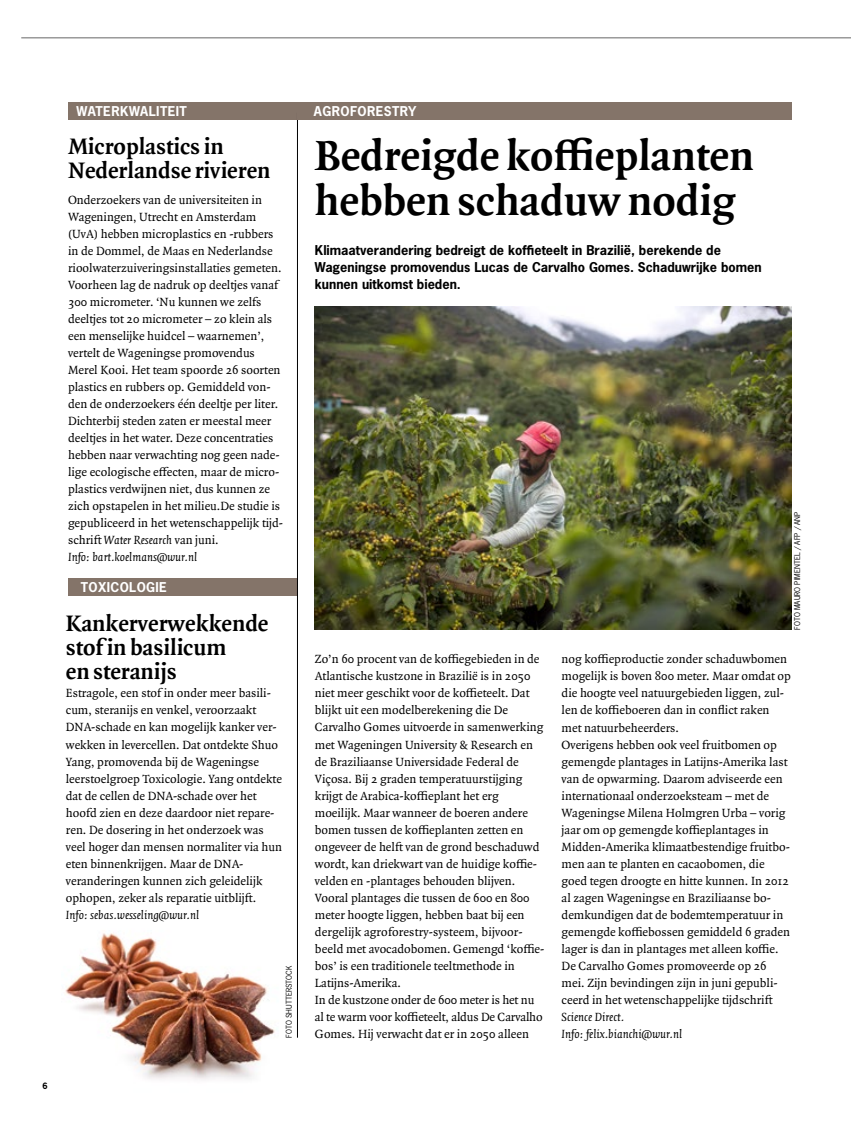
<style>
.page{position:relative;width:851px;height:1127px;background:#fff}
.page>*{position:absolute;margin:0;border:0;box-sizing:border-box;transform-origin:0 0}
.t1{font:700 45px/45px "Quadraat OT";color:#000}
.t2{font:700 24px/24px "Quadraat OT";color:#000}
.t3{font:12.75px/17px "Quadraat OT";color:#000}
.t4{font:700 12.75px/17px "News Gothic Std";color:#000}
.t5{font:italic 12.75px/17px "Quadraat OT";color:#000}
.t6{font:700 12.75px "News Gothic Std";letter-spacing:.03em;color:#fff}
.t7{font:700 8.25px "News Gothic Std";color:#000}
.t8{font:7.5px "News Gothic Std";color:#000}
.s1{font-style:italic}
</style>
<div class="page">
<div style="left:68px;top:102px;width:231px;height:17px;background:#847469"></div>
<div style="left:68px;top:578px;width:230px;height:17px;background:#847469"></div>
<hr style="left:297px;top:113px;width:1px;height:924px;background:#000">
<svg style="left:21px;top:37px;width:829px;height:2px;background:#b2b2b2"></svg>
<img style="left:65px;top:933px;width:210px;height:147px">
<div style="left:297px;top:102px;width:494px;height:17px;background:#847469"></div>
<img style="left:315px;top:306px;width:476px;height:323px">
<p class="t7" style="left:43px;top:1080px;width:7px">6</p>
<p class="t6" style="left:77px;top:102px;width:112px">WATERKWALITEIT</p>
<h2 class="t2" style="left:68px;top:135px;width:204px">Microplastics in<br>Nederlandse rivieren</h2>
<p class="t3" style="left:68px;top:192px;width:216px">Onderzoekers van de universiteiten in Wageningen, Utrecht en Amsterdam (UvA) hebben microplastics en -rubbers in de Dommel, de Maas en Nederlandse rioolwaterzuiveringsinstallaties gemeten.<br>Voorheen lag de nadruk op deeltjes vanaf 300 micrometer. ‘Nu kunnen we zelfs deeltjes tot 20 micrometer – zo klein als een menselijke huidcel – waarnemen’, vertelt de Wageningse promovendus Merel Kooi. Het team spoorde 26 soorten plastics en rubbers op. Gemiddeld von&shy;den de onderzoekers één deeltje per liter.<br>Dichterbij steden zaten er meestal meer deeltjes in het water. Deze concentraties hebben naar verwachting nog geen nade&shy;lige ecologische effecten, maar de micro&shy;plastics verdwijnen niet, dus kunnen ze zich opstapelen in het milieu.De studie is gepubliceerd in het wetenschappelijk tijd&shy;schrift <span class="s1">Water Research</span> van juni.<br><span class="s1">Info: bart.koelmans@wur.nl</span></p>
<p class="t6" style="left:81px;top:578px;width:88px">TOXICOLOGIE</p>
<h2 class="t2" style="left:66px;top:611px;width:204px">Kankerverwekkende stof in basilicum<br>en steranijs</h2>
<p class="t3" style="left:66px;top:685px;width:217px">Estragole, een stof in onder meer basili&shy;cum, steranijs en venkel, veroorzaakt DNA-schade en kan mogelijk kanker ver&shy;wekken in levercellen. Dat ontdekte Shuo Yang, promovenda bij de Wageningse leerstoelgroep Toxicologie. Yang ontdekte dat de cellen de DNA-schade over het hoofd zien en deze daardoor niet repare&shy;ren. De dosering in het onderzoek was veel hoger dan mensen normaliter via hun eten binnenkrijgen. Maar de DNA&shy;veranderingen kunnen zich geleidelijk ophopen, zeker als reparatie uitblijft.</p>
<p class="t5" style="left:66px;top:906px;width:135px">Info: sebas.wesseling@wur.nl</p>
<p class="t8" style="left:284px;top:1037px;width:74px;rotate:-90deg">FOTO SHUTTERSTOCK</p>
<p class="t6" style="left:314px;top:102px;width:104px">AGROFORESTRY</p>
<h1 class="t1" style="left:315px;top:134px;width:440px">Bedreigde koffieplanten hebben schaduw nodig</h1>
<p class="t4" style="left:315px;top:242px;width:448px">Klimaatverandering bedreigt de koffieteelt in Brazilië, berekende de<br>Wageningse promovendus Lucas de Carvalho Gomes. Schaduwrijke bomen kunnen uitkomst bieden.</p>
<p class="t8" style="left:792px;top:630px;width:120px;rotate:-90deg">FOTO MAURO PIMENTEL / AFP / ANP</p>
<p class="t3" style="left:315px;top:651px;width:230px">Zo’n 60 procent van de koffiegebieden in de Atlantische kustzone in Brazilië is in 2050 niet meer geschikt voor de koffieteelt. Dat blijkt uit een modelberekening die De Carvalho Gomes uitvoerde in samenwerking met Wageningen University &amp; Research en de Braziliaanse Universidade Federal de Viçosa. Bij 2 graden temperatuurstijging krijgt de Arabica-koffieplant het erg moeilijk. Maar wanneer de boeren andere bomen tussen de koffieplanten zetten en ongeveer de helft van de grond beschaduwd wordt, kan driekwart van de huidige koffie&shy;velden en -plantages behouden blijven.<br>Vooral plantages die tussen de 600 en 800 meter hoogte liggen, hebben baat bij een dergelijk agroforestry-systeem, bijvoor&shy;beeld met avocadobomen. Gemengd ‘koffie&shy;bos’ is een traditionele teeltmethode in Latijns-Amerika.<br>In de kustzone onder de 600 meter is het nu al te warm voor koffieteelt, aldus De Carvalho Gomes. Hij verwacht dat er in 2050 alleen</p>
<p class="t3" style="left:561px;top:651px;width:231px">nog koffieproductie zonder schaduwbomen mogelijk is boven 800 meter. Maar omdat op die hoogte veel natuurgebieden liggen, zul&shy;len de koffieboeren dan in conflict raken met natuurbeheerders.<br>Overigens hebben ook veel fruitbomen op gemengde plantages in Latijns-Amerika last van de opwarming. Daarom adviseerde een internationaal onderzoeksteam – met de Wageningse Milena Holmgren Urba – vorig jaar om op gemengde koffieplantages in Midden-Amerika klimaatbestendige fruitbo&shy;men aan te planten en cacaobomen, die goed tegen droogte en hitte kunnen. In 2012 al zagen Wageningse en Braziliaanse bo&shy;demkundigen dat de bodemtemperatuur in gemengde koffiebossen gemiddeld 6 graden lager is dan in plantages met alleen koffie.<br>De Carvalho Gomes promoveerde op 26 mei. Zijn bevindingen zijn in juni gepubli&shy;ceerd in het wetenschappelijke tijdschrift</p>
<p class="t5" style="left:561px;top:1008px;width:122px">Science Direct.<br>Info: felix.bianchi@wur.nl</p>
</div>
